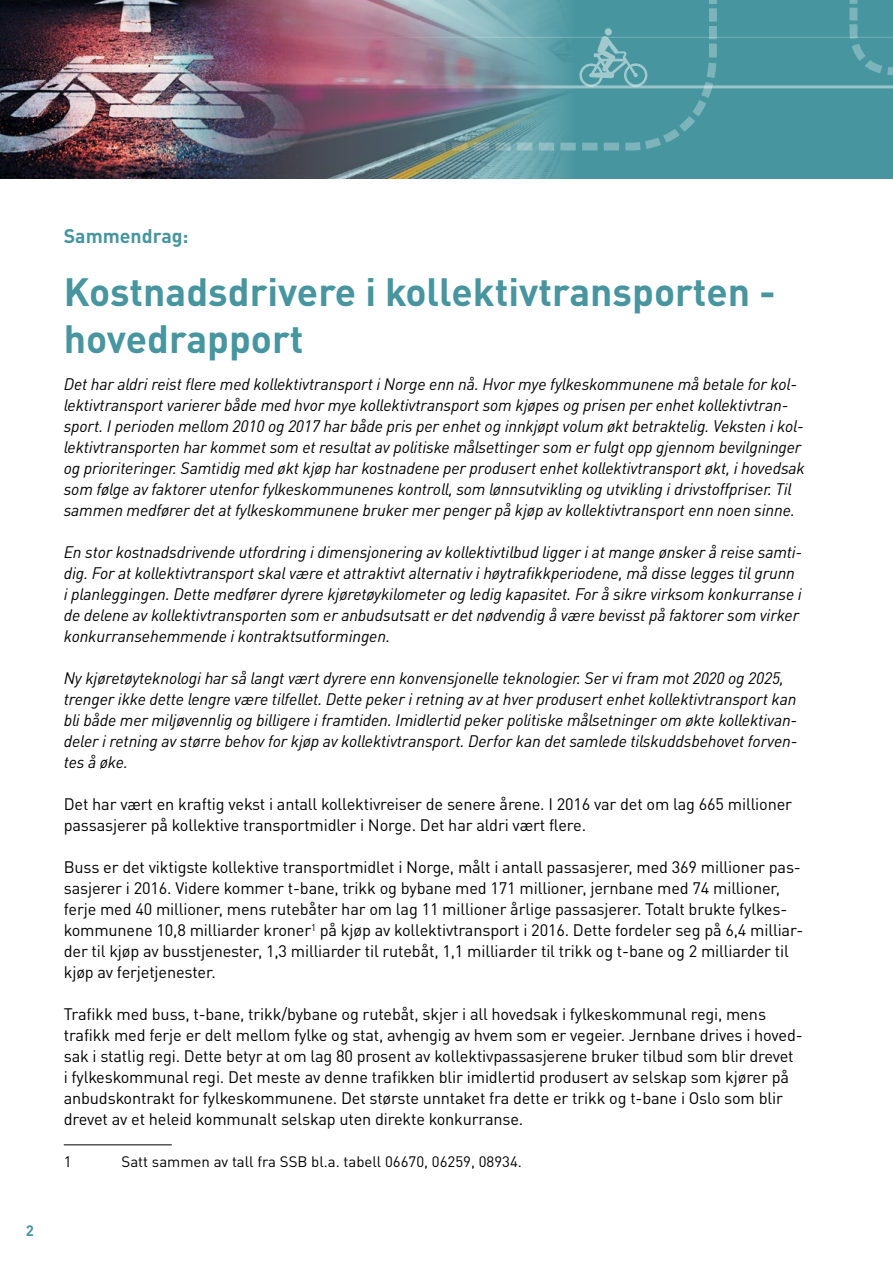
<style>
.page{position:relative;width:893px;height:1263px;background:#fff}
.page>*{position:absolute;margin:0;border:0;box-sizing:border-box;transform-origin:0 0}
.t1{font:700 39px/46.8px "DINOT";color:#47959f}
.t2{font:700 19.5px "DINOT";color:#47959f}
.t3{font:italic 16.5px/21px "DINOT";letter-spacing:-.01em;color:#000}
.t4{font:16.5px/21px "DINOT";letter-spacing:-.01em;color:#000}
.t5{font:15px "DINOT";color:#000}
.t6{font:700 15px "DINOT";color:#47959f}
</style>
<div class="page">
<svg style="left:573px;top:0;width:320px;height:179px;background:#4c97a1"></svg>
<hr style="left:64px;top:1144px;width:108px;height:1px;background:#000">
<img style="left:359px;top:0;width:214px;height:179px">
<svg style="left:350px;top:0;width:9px;height:179px;background:#8f697c"></svg>
<img style="left:0;top:0;width:350px;height:179px">
<p class="t6" style="left:26px;top:1221px;width:10px">2</p>
<p class="t2" style="left:64px;top:223px;width:126px">Sammendrag:</p>
<h1 class="t1" style="left:64px;top:267px;width:714px">Kostnadsdrivere i kollektivtransporten - hovedrapport</h1>
<p class="t3" style="left:64px;top:373px;width:743px">Det har aldri reist flere med kollektivtransport i Norge enn nå. Hvor mye fylkeskommunene må betale for kol&shy;lektivtransport varierer både med hvor mye kollektivtransport som kjøpes og prisen per enhet kollektivtran&shy;sport. I perioden mellom 2010 og 2017 har både pris per enhet og innkjøpt volum økt betraktelig. Veksten i kol&shy;lektivtransporten har kommet som et resultat av politiske målsettinger som er fulgt opp gjennom bevilgninger og prioriteringer. Samtidig med økt kjøp har kostnadene per produsert enhet kollektivtransport økt, i hovedsak som følge av faktorer utenfor fylkeskommunenes kontroll, som lønnsutvikling og utvikling i drivstoffpriser. Til sammen medfører det at fylkeskommunene bruker mer penger på kjøp av kollektivtransport enn noen sinne.</p>
<p class="t3" style="left:64px;top:541px;width:740px">En stor kostnadsdrivende utfordring i dimensjonering av kollektivtilbud ligger i at mange ønsker å reise samti&shy;dig. For at kollektivtransport skal være et attraktivt alternativ i høytrafikkperiodene, må disse legges til grunn i planleggingen. Dette medfører dyrere kjøretøykilometer og ledig kapasitet. For å sikre virksom konkurranse i de delene av kollektivtransporten som er anbudsutsatt er det nødvendig å være bevisst på faktorer som virker konkurransehemmende i kontraktsutformingen.</p>
<p class="t3" style="left:64px;top:667px;width:735px">Ny kjøretøyteknologi har så langt vært dyrere enn konvensjonelle teknologier. Ser vi fram mot 2020 og 2025, trenger ikke dette lengre være tilfellet. Dette peker i retning av at hver produsert enhet kollektivtransport kan bli både mer miljøvennlig og billigere i framtiden. Imidlertid peker politiske målsetninger om økte kollektivan&shy;deler i retning av større behov for kjøp av kollektivtransport. Derfor kan det samlede tilskuddsbehovet forven&shy;tes å øke.</p>
<p class="t4" style="left:64px;top:793px;width:730px">Det har vært en kraftig vekst i antall kollektivreiser de senere årene. I 2016 var det om lag 665 millioner passasjerer på kollektive transportmidler i Norge. Det har aldri vært flere.</p>
<p class="t4" style="left:64px;top:856px;width:741px">Buss er det viktigste kollektive transportmidlet i Norge, målt i antall passasjerer, med 369 millioner pas&shy;sasjerer i 2016. Videre kommer t-bane, trikk og bybane med 171 millioner, jernbane med 74 millioner, ferje med 40 millioner, mens rutebåter har om lag 11 millioner årlige passasjerer. Totalt brukte fylkes&shy;kommunene 10,8 milliarder kroner<sup>1</sup> på kjøp av kollektivtransport i 2016. Dette fordeler seg på 6,4 milliar&shy;der til kjøp av busstjenester, 1,3 milliarder til rutebåt, 1,1 milliarder til trikk og t-bane og 2 milliarder til kjøp av ferjetjenester.</p>
<p class="t4" style="left:64px;top:1003px;width:740px">Trafikk med buss, t-bane, trikk/bybane og rutebåt, skjer i all hovedsak i fylkeskommunal regi, mens trafikk med ferje er delt mellom fylke og stat, avhengig av hvem som er vegeier. Jernbane drives i hoved&shy;sak i statlig regi. Dette betyr at om lag 80 prosent av kollektivpassasjerene bruker tilbud som blir drevet<br>i fylkeskommunal regi. Det meste av denne trafikken blir imidlertid produsert av selskap som kjører på anbudskontrakt for fylkeskommunene. Det største unntaket fra dette er trikk og t-bane i Oslo som blir drevet av et heleid kommunalt selskap uten direkte konkurranse.</p>
<p class="t5" style="left:64px;top:1152px;width:9px">1</p>
<p class="t5" style="left:122px;top:1152px;width:402px">Satt sammen av tall fra SSB bl.a. tabell 06670, 06259, 08934.</p>
</div>
